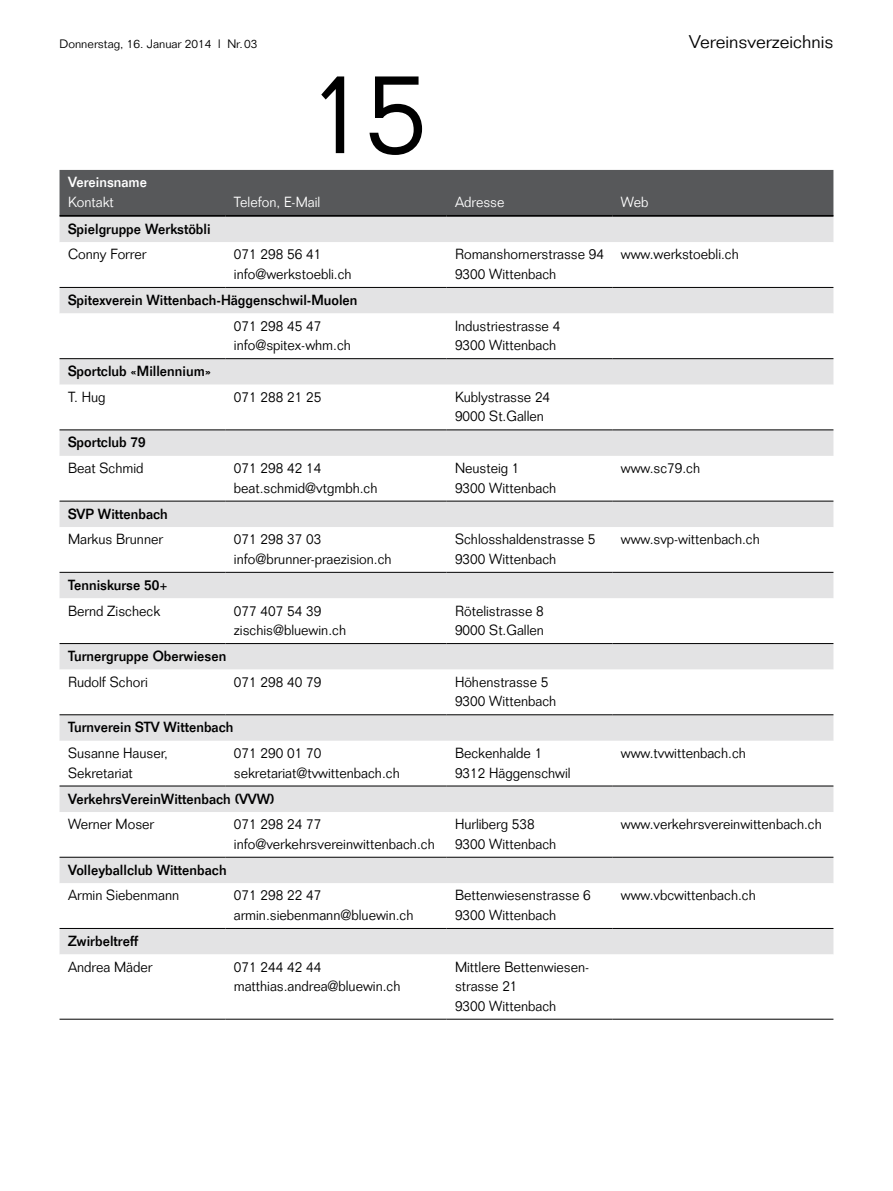
<style>
.page{position:relative;width:893px;height:1191px;background:#fff}
.page>*{position:absolute;margin:0;border:0;box-sizing:border-box;transform-origin:0 0}
.t1{font:300 114px "Folio";color:#000}
.t2{font:300 18px "Folio";color:#000}
.t3{font:300 14.4px/19.5px "Folio";color:#000;scale:.95 1}
.t4{font:500 14.4px "Folio";color:#000;scale:.95 1}
.t5{font:300 14.4px "Folio";color:#fff;scale:.95 1}
.t6{font:500 14.4px "Folio";color:#fff;scale:.95 1}
.t7{font:300 12px "Folio";color:#000}
</style>
<div class="page">
<div style="left:60px;top:217px;width:773px;height:25px;background:#e3e3e4"></div>
<svg style="left:60px;top:286px;width:773px;height:668px"></svg>
<hr style="left:60px;top:216px;width:165px;height:1px;background:#000">
<hr style="left:225px;top:216px;width:221px;height:1px;background:#000">
<hr style="left:446px;top:216px;width:166px;height:1px;background:#000">
<hr style="left:612px;top:216px;width:221px;height:1px;background:#000">
<hr style="left:60px;top:287px;width:165px;height:1px;background:#000">
<hr style="left:225px;top:287px;width:221px;height:1px;background:#000">
<hr style="left:446px;top:287px;width:166px;height:1px;background:#000">
<hr style="left:612px;top:287px;width:221px;height:1px;background:#000">
<hr style="left:60px;top:358px;width:165px;height:1px;background:#000">
<hr style="left:225px;top:358px;width:221px;height:1px;background:#000">
<hr style="left:446px;top:358px;width:166px;height:1px;background:#000">
<hr style="left:612px;top:358px;width:221px;height:1px;background:#000">
<hr style="left:60px;top:429px;width:165px;height:1px;background:#000">
<hr style="left:225px;top:429px;width:221px;height:1px;background:#000">
<hr style="left:446px;top:429px;width:166px;height:1px;background:#000">
<hr style="left:612px;top:429px;width:221px;height:1px;background:#000">
<hr style="left:60px;top:501px;width:165px;height:1px;background:#000">
<hr style="left:225px;top:501px;width:221px;height:1px;background:#000">
<hr style="left:446px;top:501px;width:166px;height:1px;background:#000">
<hr style="left:612px;top:501px;width:221px;height:1px;background:#000">
<hr style="left:60px;top:572px;width:165px;height:1px;background:#000">
<hr style="left:225px;top:572px;width:221px;height:1px;background:#000">
<hr style="left:446px;top:572px;width:166px;height:1px;background:#000">
<hr style="left:612px;top:572px;width:221px;height:1px;background:#000">
<hr style="left:60px;top:643px;width:165px;height:1px;background:#000">
<hr style="left:225px;top:643px;width:221px;height:1px;background:#000">
<hr style="left:446px;top:643px;width:166px;height:1px;background:#000">
<hr style="left:612px;top:643px;width:221px;height:1px;background:#000">
<hr style="left:60px;top:714px;width:165px;height:1px;background:#000">
<hr style="left:225px;top:714px;width:221px;height:1px;background:#000">
<hr style="left:446px;top:714px;width:166px;height:1px;background:#000">
<hr style="left:612px;top:714px;width:221px;height:1px;background:#000">
<hr style="left:60px;top:785px;width:165px;height:1px;background:#000">
<hr style="left:225px;top:785px;width:221px;height:1px;background:#000">
<hr style="left:446px;top:785px;width:166px;height:1px;background:#000">
<hr style="left:612px;top:785px;width:221px;height:1px;background:#000">
<hr style="left:60px;top:857px;width:165px;height:1px;background:#000">
<hr style="left:225px;top:857px;width:221px;height:1px;background:#000">
<hr style="left:446px;top:857px;width:166px;height:1px;background:#000">
<hr style="left:612px;top:857px;width:221px;height:1px;background:#000">
<hr style="left:60px;top:928px;width:165px;height:1px;background:#000">
<hr style="left:225px;top:928px;width:221px;height:1px;background:#000">
<hr style="left:446px;top:928px;width:166px;height:1px;background:#000">
<hr style="left:612px;top:928px;width:221px;height:1px;background:#000">
<hr style="left:60px;top:1018px;width:165px;height:1px;background:#000">
<hr style="left:225px;top:1018px;width:221px;height:1px;background:#000">
<hr style="left:446px;top:1018px;width:166px;height:1px;background:#000">
<hr style="left:612px;top:1018px;width:221px;height:1px;background:#000">
<div style="left:60px;top:170px;width:773px;height:45px;background:#57585a"></div>
<hr style="left:60px;top:215px;width:165px;height:1px;background:#000">
<hr style="left:225px;top:215px;width:221px;height:1px;background:#000">
<hr style="left:446px;top:215px;width:166px;height:1px;background:#000">
<hr style="left:612px;top:215px;width:221px;height:1px;background:#000">
<p class="t7" style="left:60px;top:36px;width:200px">Donnerstag, 16. Januar 2014 l Nr.03</p>
<h1 class="t1" style="left:306px;top:45px;width:123px">15</h1>
<p class="t6" style="left:68px;top:174px;width:85px">Vereinsname</p>
<p class="t5" style="left:68px;top:193px;width:50px">Kontakt</p>
<p class="t5" style="left:234px;top:193px;width:92px">Telefon, E-Mail</p>
<p class="t5" style="left:455px;top:193px;width:53px">Adresse</p>
<p class="t5" style="left:621px;top:193px;width:31px">Web</p>
<p class="t2" style="left:689px;top:31px;width:146px">Vereinsverzeichnis</p>
<p class="t4" style="left:68px;top:220px;width:152px">Spielgruppe Werkstöbli</p>
<p class="t3" style="left:68px;top:245px;width:84px">Conny Forrer</p>
<p class="t3" style="left:234px;top:245px;width:126px">071 298 56 41 info@werkstoebli.ch</p>
<p class="t3" style="left:455px;top:245px;width:159px">Romanshornerstrasse 94<br>9300 Wittenbach</p>
<p class="t3" style="left:621px;top:245px;width:126px">www.werkstoebli.ch</p>
<p class="t4" style="left:68px;top:291px;width:306px">Spitexverein Wittenbach-Häggenschwil-Muolen</p>
<p class="t3" style="left:234px;top:316px;width:125px">071 298 45 47 info@spitex-whm.ch</p>
<p class="t3" style="left:455px;top:316px;width:112px">Industriestrasse 4<br>9300 Wittenbach</p>
<p class="t4" style="left:68px;top:362px;width:152px">Sportclub «Millennium»</p>
<p class="t3" style="left:68px;top:387px;width:41px">T. Hug</p>
<p class="t3" style="left:234px;top:387px;width:94px">071 288 21 25</p>
<p class="t3" style="left:455px;top:387px;width:102px">Kublystrasse 24<br>9000 St.Gallen</p>
<p class="t4" style="left:68px;top:434px;width:83px">Sportclub 79</p>
<p class="t3" style="left:68px;top:458px;width:81px">Beat Schmid</p>
<p class="t3" style="left:234px;top:458px;width:153px">071 298 42 14 beat.schmid@vtgmbh.ch</p>
<p class="t3" style="left:455px;top:458px;width:108px">Neusteig 1<br>9300 Wittenbach</p>
<p class="t3" style="left:621px;top:458px;width:85px">www.sc79.ch</p>
<p class="t4" style="left:68px;top:505px;width:107px">SVP Wittenbach</p>
<p class="t3" style="left:68px;top:529px;width:101px">Markus Brunner</p>
<p class="t3" style="left:234px;top:529px;width:168px">071 298 37 03 info@brunner-praezision.ch</p>
<p class="t3" style="left:455px;top:529px;width:149px">Schlosshaldenstrasse 5<br>9300 Wittenbach</p>
<p class="t3" style="left:621px;top:529px;width:148px">www.svp-wittenbach.ch</p>
<p class="t4" style="left:68px;top:576px;width:106px">Tenniskurse 50+</p>
<p class="t3" style="left:68px;top:601px;width:99px">Bernd Zischeck</p>
<p class="t3" style="left:234px;top:601px;width:120px">077 407 54 39 zischis@bluewin.ch</p>
<p class="t3" style="left:455px;top:601px;width:95px">Rötelistrasse 8<br>9000 St.Gallen</p>
<p class="t4" style="left:68px;top:647px;width:168px">Turnergruppe Oberwiesen</p>
<p class="t3" style="left:68px;top:672px;width:85px">Rudolf Schori</p>
<p class="t3" style="left:234px;top:672px;width:94px">071 298 40 79</p>
<p class="t3" style="left:455px;top:672px;width:108px">Höhenstrasse 5<br>9300 Wittenbach</p>
<p class="t4" style="left:68px;top:718px;width:176px">Turnverein STV Wittenbach</p>
<p class="t3" style="left:68px;top:743px;width:107px">Susanne Hauser,<br>Sekretariat</p>
<p class="t3" style="left:234px;top:743px;width:176px">071 290 01 70 sekretariat@tvwittenbach.ch</p>
<p class="t3" style="left:455px;top:743px;width:123px">Beckenhalde 1<br>9312 Häggenschwil</p>
<p class="t3" style="left:621px;top:743px;width:133px">www.tvwittenbach.ch</p>
<p class="t4" style="left:68px;top:790px;width:219px">VerkehrsVereinWittenbach (VVW)</p>
<p class="t3" style="left:68px;top:814px;width:92px">Werner Moser</p>
<p class="t3" style="left:234px;top:814px;width:213px">071 298 24 77 info@verkehrsvereinwittenbach.ch</p>
<p class="t3" style="left:455px;top:814px;width:108px">Hurliberg 538<br>9300 Wittenbach</p>
<p class="t3" style="left:621px;top:814px;width:213px">www.verkehrsvereinwittenbach.ch</p>
<p class="t4" style="left:68px;top:861px;width:168px">Volleyballclub Wittenbach</p>
<p class="t3" style="left:68px;top:885px;width:119px">Armin Siebenmann</p>
<p class="t3" style="left:234px;top:885px;width:191px">071 298 22 47 armin.siebenmann@bluewin.ch</p>
<p class="t3" style="left:455px;top:885px;width:144px">Bettenwiesenstrasse 6<br>9300 Wittenbach</p>
<p class="t3" style="left:621px;top:885px;width:144px">www.vbcwittenbach.ch</p>
<p class="t4" style="left:68px;top:932px;width:75px">Zwirbeltreff</p>
<p class="t3" style="left:68px;top:957px;width:90px">Andrea Mäder</p>
<p class="t3" style="left:234px;top:957px;width:177px">071 244 42 44 matthias.andrea@bluewin.ch</p>
<p class="t3" style="left:455px;top:957px;width:143px">Mittlere Bettenwiesen&shy;strasse 21<br>9300 Wittenbach</p>
</div>
